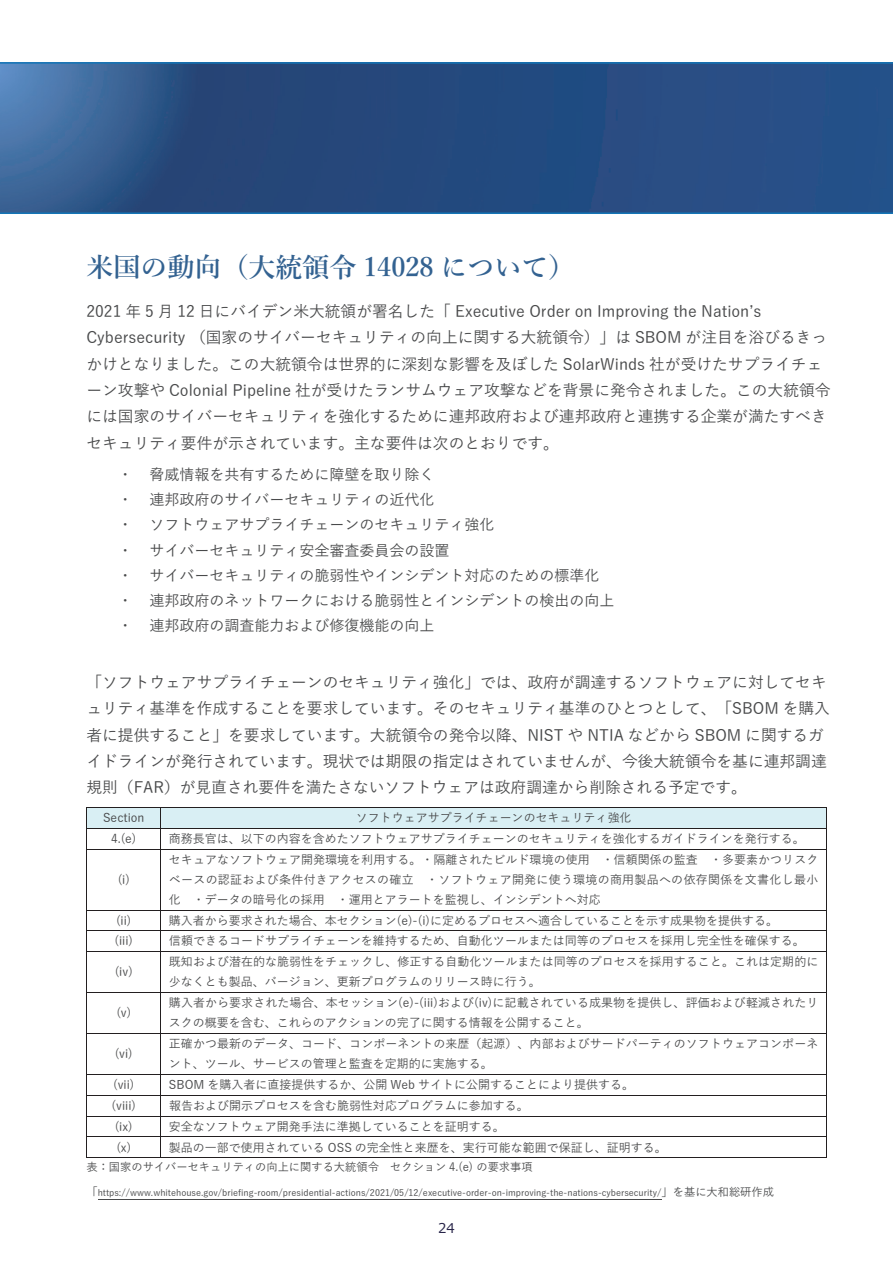
<style>
.page{position:relative;width:893px;height:1263px;background:#fff}
.page>*{position:absolute;margin:0;border:0;box-sizing:border-box;transform-origin:0 0}
.t1{font:600 27px "Yu Mincho";color:#336291}
.t2{font:500 15.75px/26.4px "Yu Gothic";color:#494a4b}
.t3{font:500 15px/25px "Yu Gothic";color:#494a4b}
.t4{font:13.5px "Meiryo UI";color:#292549}
.t5{font:13.5px "Meiryo UI";color:#282549}
.t6{font:500 12px/20.1px "Yu Gothic";color:#494a4b}
.t7{font:500 11.25px "Yu Gothic";color:#494a4b}
.t8{font:500 9px "Yu Gothic";color:#494a4b}
.s1{font-size:11.25px}
</style>
<div class="page">
<svg style="left:0;top:62px;width:893px;height:152px;background:#295085"></svg>
<div style="left:87px;top:808px;width:74px;height:20px;background:#d9eff4"></div>
<div style="left:161px;top:808px;width:665px;height:20px;background:#d9eff4"></div>
<hr style="left:86px;top:807px;width:741px;height:1px;background:#231f20">
<hr style="left:86px;top:828px;width:741px;height:1px;background:#231f20">
<svg style="left:86px;top:808px;width:1px;height:41px"></svg>
<svg style="left:826px;top:808px;width:1px;height:41px"></svg>
<hr style="left:86px;top:849px;width:741px;height:1px;background:#231f20">
<hr style="left:86px;top:849px;width:1px;height:61px;background:#231f20">
<hr style="left:161px;top:849px;width:1px;height:61px;background:#231f20">
<hr style="left:826px;top:849px;width:1px;height:61px;background:#231f20">
<hr style="left:86px;top:910px;width:741px;height:1px;background:#231f20">
<hr style="left:86px;top:930px;width:741px;height:1px;background:#231f20">
<svg style="left:86px;top:911px;width:1px;height:40px"></svg>
<svg style="left:826px;top:911px;width:1px;height:40px"></svg>
<hr style="left:86px;top:951px;width:741px;height:1px;background:#231f20">
<hr style="left:86px;top:952px;width:1px;height:40px;background:#231f20">
<hr style="left:161px;top:952px;width:1px;height:40px;background:#231f20">
<hr style="left:826px;top:952px;width:1px;height:40px;background:#231f20">
<hr style="left:86px;top:992px;width:741px;height:1px;background:#231f20">
<hr style="left:86px;top:993px;width:1px;height:40px;background:#231f20">
<hr style="left:161px;top:993px;width:1px;height:40px;background:#231f20">
<hr style="left:826px;top:993px;width:1px;height:40px;background:#231f20">
<hr style="left:86px;top:1033px;width:741px;height:1px;background:#231f20">
<hr style="left:86px;top:1034px;width:1px;height:40px;background:#231f20">
<hr style="left:161px;top:1034px;width:1px;height:40px;background:#231f20">
<hr style="left:826px;top:1034px;width:1px;height:40px;background:#231f20">
<hr style="left:86px;top:1074px;width:741px;height:1px;background:#231f20">
<hr style="left:86px;top:1095px;width:741px;height:1px;background:#231f20">
<hr style="left:86px;top:1116px;width:741px;height:1px;background:#231f20">
<hr style="left:86px;top:1136px;width:741px;height:1px;background:#231f20">
<svg style="left:86px;top:1075px;width:1px;height:82px"></svg>
<hr style="left:86px;top:1157px;width:75px;height:1px;background:#231f20">
<hr style="left:161px;top:1157px;width:665px;height:1px;background:#231f20">
<svg style="left:826px;top:1075px;width:1px;height:83px"></svg>
<hr style="left:98px;top:1199px;width:564px;height:1px;background:#494a4b">
<h1 class="t1" style="left:86px;top:252px;width:491px">米国の動向（大統領令 14028 について）</h1>
<p class="t2" style="left:86px;top:296px;width:746px">2021 年 5 月 12 日にバイデン米大統領が署名した「 Executive Order on Improving the Nation’s Cybersecurity （国家のサイバーセキュリティの向上に関する大統領令）」は SBOM が注目を浴びるきっかけとなりました。この大統領令は世界的に深刻な影響を及ぼした SolarWinds 社が受けたサプライチェーン攻撃や Colonial Pipeline 社が受けたランサムウェア攻撃などを背景に発令されました。この大統領令には国家のサイバーセキュリティを強化するために連邦政府および連邦政府と連携する企業が満たすべきセキュリティ要件が示されています。主な要件は次のとおりです。</p>
<p class="t3" style="left:118px;top:460px;width:498px">・ 脅威情報を共有するために障壁を取り除く<br>・ 連邦政府のサイバーセキュリティの近代化<br>・ ソフトウェアサプライチェーンのセキュリティ強化<br>・ サイバーセキュリティ安全審査委員会の設置<br>・ サイバーセキュリティの脆弱性やインシデント対応のための標準化・ 連邦政府のネットワークにおける脆弱性とインシデントの検出の向上・ 連邦政府の調査能力および修復機能の向上</p>
<p class="t2" style="left:86px;top:667px;width:745px">「ソフトウェアサプライチェーンのセキュリティ強化」では、政府が調達するソフトウェアに対してセキュリティ基準を作成することを要求しています。そのセキュリティ基準のひとつとして、「SBOM を購入者に提供すること」を要求しています。大統領令の発令以降、NIST や NTIA などから SBOM に関するガイドラインが発行されています。現状では期限の指定はされていませんが、今後大統領令を基に連邦調達規則（FAR）が見直され要件を満たさないソフトウェアは政府調達から削除される予定です。</p>
<p class="t6" style="left:103px;top:806px;width:43px">Section</p>
<p class="t6" style="left:356px;top:806px;width:277px">ソフトウェアサプライチェーンのセキュリティ強化</p>
<p class="t6" style="left:111px;top:827px;width:27px">4.(e)</p>
<p class="t6" style="left:169px;top:827px;width:637px">商務⻑官は、以下の内容を含めたソフトウェアサプライチェーンのセキュリティを強化するガイドラインを発行する。</p>
<p class="t6" style="left:118px;top:868px;width:14px">(i)</p>
<p class="t6" style="left:169px;top:848px;width:651px;text-align:justify">セキュアなソフトウェア開発環境を利用する。・隔離されたビルド環境の使用 ・信頼関係の監査 ・多要素かつリスクベースの認証および条件付きアクセスの確立 ・ソフトウェア開発に使う環境の商用製品への依存関係を文書化し最小化 ・データの暗号化の採用 ・運用とアラートを監視し、インシデントへ対応</p>
<p class="t6" style="left:116px;top:909px;width:17px">(ii)</p>
<p class="t6" style="left:169px;top:909px;width:611px">購入者から要求された場合、本セクション(e)-(i)に定めるプロセスへ適合していることを示す成果物を提供する。</p>
<p class="t6" style="left:114px;top:929px;width:20px">(iii)</p>
<p class="t6" style="left:169px;top:929px;width:637px">信頼できるコードサプライチェーンを維持するため、自動化ツールまたは同等のプロセスを採用し完全性を確保する。</p>
<p class="t6" style="left:115px;top:960px;width:20px">(iv)</p>
<p class="t6" style="left:169px;top:950px;width:651px">既知および潜在的な脆弱性をチェックし、修正する自動化ツールまたは同等のプロセスを採用すること。これは定期的に少なくとも製品、バージョン、更新プログラムのリリース時に行う。</p>
<p class="t6" style="left:116px;top:1001px;width:16px">(v)</p>
<p class="t6" style="left:169px;top:991px;width:651px">購入者から要求された場合、本セッション(e)-(iii)および(iv)に記載されている成果物を提供し、評価および軽減されたリスクの概要を含む、これらのアクションの完了に関する情報を公開すること。</p>
<p class="t6" style="left:115px;top:1042px;width:20px">(vi)</p>
<p class="t6" style="left:169px;top:1032px;width:651px">正確かつ最新のデータ、コード、コンポーネントの来歴（起源）、内部およびサードパーティのソフトウェアコンポーネント、ツール、サービスの管理と監査を定期的に実施する。</p>
<p class="t6" style="left:113px;top:1073px;width:23px">(vii)</p>
<p class="t6" style="left:169px;top:1073px;width:466px">SBOM を購入者に直接提供するか、公開 Web サイトに公開することにより提供する。</p>
<p class="t6" style="left:112px;top:1094px;width:26px">(viii)</p>
<p class="t6" style="left:169px;top:1094px;width:361px">報告および開示プロセスを含む脆弱性対応プログラムに参加する。</p>
<p class="t6" style="left:115px;top:1114px;width:20px">(ix)</p>
<p class="t6" style="left:169px;top:1114px;width:337px">安全なソフトウェア開発手法に準拠していることを証明する。</p>
<p class="t6" style="left:116px;top:1135px;width:16px">(x)</p>
<p class="t6" style="left:169px;top:1135px;width:499px">製品の一部で使用されている OSS の完全性と来歴を、実行可能な範囲で保証し、証明する。</p>
<p class="t7" style="left:86px;top:1157px;width:448px">表：国家のサイバーセキュリティの向上に関する大統領令 セクション 4.(e) の要求事項</p>
<p class="t8" style="left:86px;top:1184px;width:689px"><span class="s1">「</span>https://www.whitehouse.gov/briefing-room/presidential-actions/2021/05/12/executive-order-on-improving-the-nations-cybersecurity/<span class="s1">」を基に大和総研作成</span></p>
<p class="t5" style="left:438px;top:1218px;width:18px">24</p>
<p class="t4" style="left:430px;top:1218px;width:18px">24</p>
</div>
